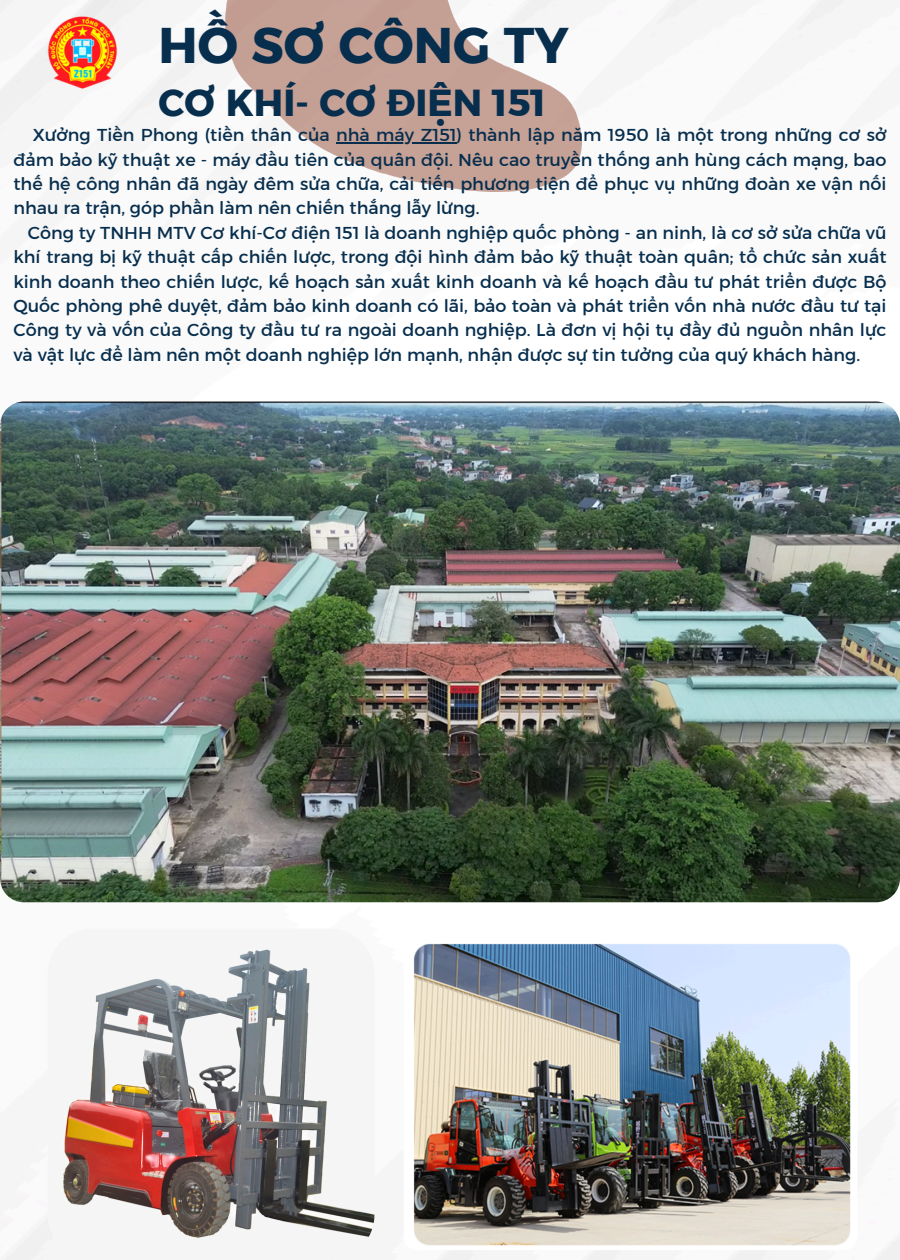
<style>
.page{position:relative;width:900px;height:1260px;background:#fff}
.page>*{position:absolute;margin:0;border:0;box-sizing:border-box;transform-origin:0 0}
.t1{font:50px "Kief Montaser Bold";color:#072e4d}
.t2{font:37.5px "Kief Montaser Bold";color:#072e4d}
.t3{font:17.56px/24.4px "Kief Montaser Regular";color:#072e4d;text-align:justify}
</style>
<div class="page">
<img style="left:0;top:0;width:900px;height:1260px">
<img style="left:226px;top:0;width:356px;height:191px">
<img style="left:48px;top:15px;width:70px;height:75px">
<img style="left:0;top:402px;width:900px;height:500px;border-radius:24px">
<img style="left:48px;top:929px;width:326px;height:331px;border-radius:45px">
<img style="left:404px;top:938px;width:453px;height:312px;border-radius:13px">
<hr style="left:336px;top:142px;width:120px;height:2px;background:#072e4d">
<p class="t1" style="left:159px;top:14px;width:412px">HỒ SƠ CÔNG TY</p>
<p class="t2" style="left:159px;top:80px;width:389px">CƠ KHÍ- CƠ ĐIỆN 151</p>
<p class="t3" style="left:33px;top:123px;width:855px">Xưởng Tiền Phong (tiền thân của nhà máy Z151) thành lập năm 1950 là một trong những cơ sở</p>
<p class="t3" style="left:13px;top:147px;width:875px">đảm bảo kỹ thuật xe - máy đầu tiên của quân đội. Nêu cao truyền thống anh hùng cách mạng, bao</p>
<p class="t3" style="left:13px;top:172px;width:875px">thế hệ công nhân đã ngày đêm sửa chữa, cải tiến phương tiện để phục vụ những đoàn xe vận nối</p>
<p class="t3" style="left:13px;top:196px;width:468px">nhau ra trận, góp phần làm nên chiến thắng lẫy lừng.</p>
<p class="t3" style="left:28px;top:220px;width:860px">Công ty TNHH MTV Cơ khí-Cơ điện 151 là doanh nghiệp quốc phòng - an ninh, là cơ sở sửa chữa vũ</p>
<p class="t3" style="left:13px;top:245px;width:875px">khí trang bị kỹ thuật cấp chiến lược, trong đội hình đảm bảo kỹ thuật toàn quân; tổ chức sản xuất kinh doanh theo chiến lược, kế hoạch sản xuất kinh doanh và kế hoạch đầu tư phát triển được Bộ Quốc phòng phê duyệt, đảm bảo kinh doanh có lãi, bảo toàn và phát triển vốn nhà nước đầu tư tại Công ty và vốn của Công ty đầu tư ra ngoài doanh nghiệp. Là đơn vị hội tụ đầy đủ nguồn nhân lực và vật lực để làm nên một doanh nghiệp lớn mạnh, nhận được sự tin tưởng của quý khách hàng.</p>
</div>
